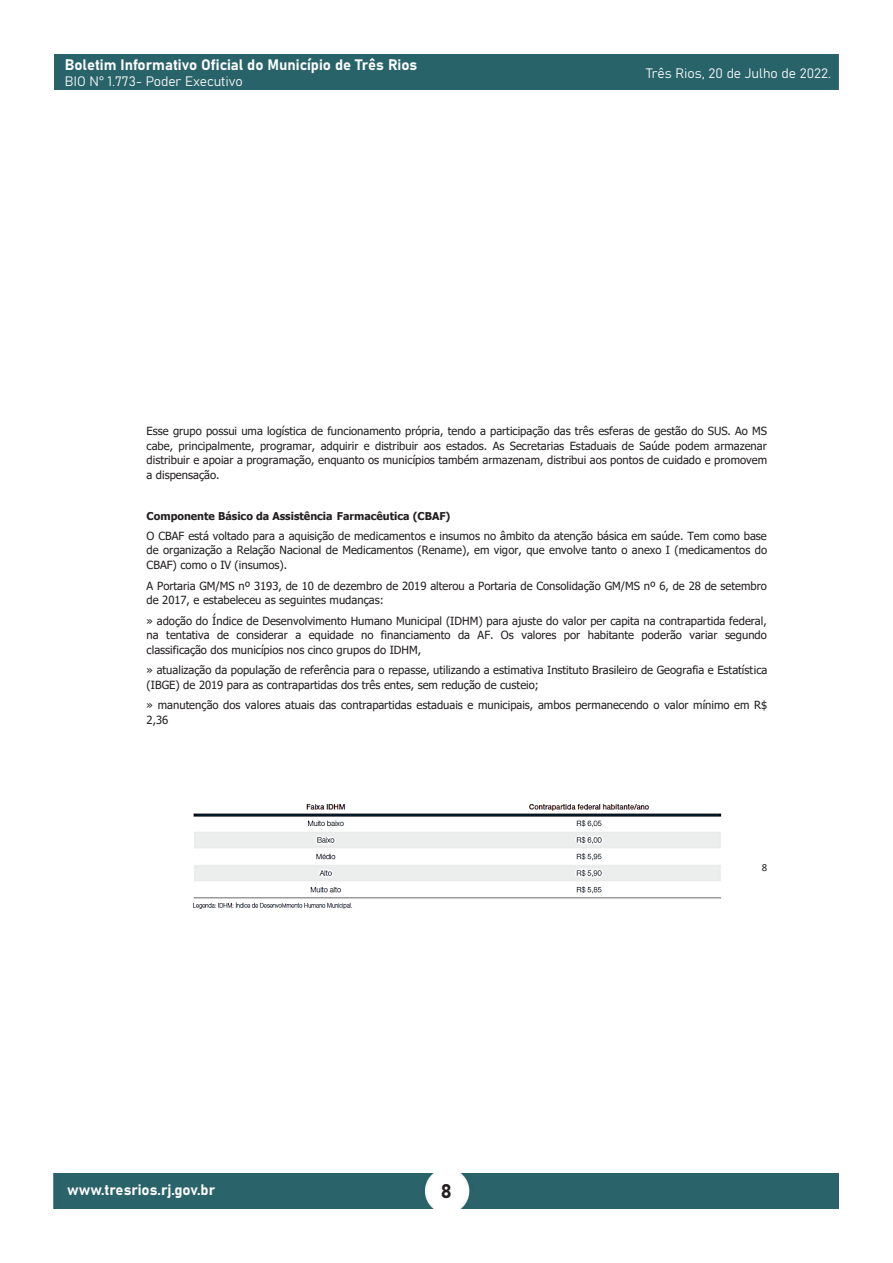
<style>
.page{position:relative;width:893px;height:1263px;background:#fff}
.page>*{position:absolute;margin:0;border:0;box-sizing:border-box;transform-origin:0 0}
.t1{font:19.5px "Bahnschrift";color:#231f20}
.t2{font:15px "Bahnschrift";color:#fcfcfc}
.t3{font:13.5px "Bahnschrift";color:#fcfcfc}
.t4{font:11.25px/14.5px "Tahoma";color:#231f20;text-align:justify}
.t5{font:700 10.8px "Tahoma";color:#231f20}
.t6{font:10.8px "Calibri";color:#231f20}
</style>
<div class="page">
<div style="left:54px;top:54px;width:785px;height:35px;background:#29636a"></div>
<div style="left:54px;top:1174px;width:785px;height:35px;background:#2b636a"></div>
<img style="left:193px;top:804px;width:529px;height:105px">
<h2 class="t2" style="left:65px;top:54px;width:354px">Boletim Informativo Oficial do Município de Três Rios</h2>
<p class="t3" style="left:65px;top:71px;width:180px">BIO N° 1.773- Poder Executivo</p>
<p class="t3" style="left:646px;top:63px;width:187px">Três Rios, 20 de Julho de 2022.</p>
<p class="t4" style="left:147px;top:425px;width:622px">Esse grupo possui uma logística de funcionamento própria, tendo a participação das três esferas de gestão do SUS. Ao MS cabe, principalmente, programar, adquirir e distribuir aos estados. As Secretarias Estaduais de Saúde podem armazenar distribuir e apoiar a programação, enquanto os municípios também armazenam, distribui aos pontos de cuidado e promovem a dispensação.</p>
<p class="t5" style="left:147px;top:508px;width:305px">Componente Básico da Assistência Farmacêutica (CBAF)</p>
<p class="t4" style="left:147px;top:529px;width:622px">O CBAF está voltado para a aquisição de medicamentos e insumos no âmbito da atenção básica em saúde. Tem como base de organização a Relação Nacional de Medicamentos (Rename), em vigor, que envolve tanto o anexo I (medicamentos do CBAF) como o IV (insumos).</p>
<p class="t4" style="left:147px;top:579px;width:622px">A Portaria GM/MS nº 3193, de 10 de dezembro de 2019 alterou a Portaria de Consolidação GM/MS nº 6, de 28 de setembro de 2017, e estabeleceu as seguintes mudanças:</p>
<p class="t4" style="left:147px;top:614px;width:622px">» adoção do Índice de Desenvolvimento Humano Municipal (IDHM) para ajuste do valor per capita na contrapartida federal, na tentativa de considerar a equidade no financiamento da AF. Os valores por habitante poderão variar segundo classificação dos municípios nos cinco grupos do IDHM,</p>
<p class="t4" style="left:147px;top:664px;width:622px">» atualização da população de referência para o repasse, utilizando a estimativa Instituto Brasileiro de Geografia e Estatística (IBGE) de 2019 para as contrapartidas dos três entes, sem redução de custeio;</p>
<p class="t4" style="left:147px;top:699px;width:622px">» manutenção dos valores atuais das contrapartidas estaduais e municipais, ambos permanecendo o valor mínimo em R$<br>2,36</p>
<h2 class="t2" style="left:67px;top:1178px;width:149px">www.tresrios.rj.gov.br</h2>
<h1 class="t1" style="left:441px;top:1177px;width:12px">8</h1>
<p class="t6" style="left:762px;top:860px;width:7px">8</p>
</div>
